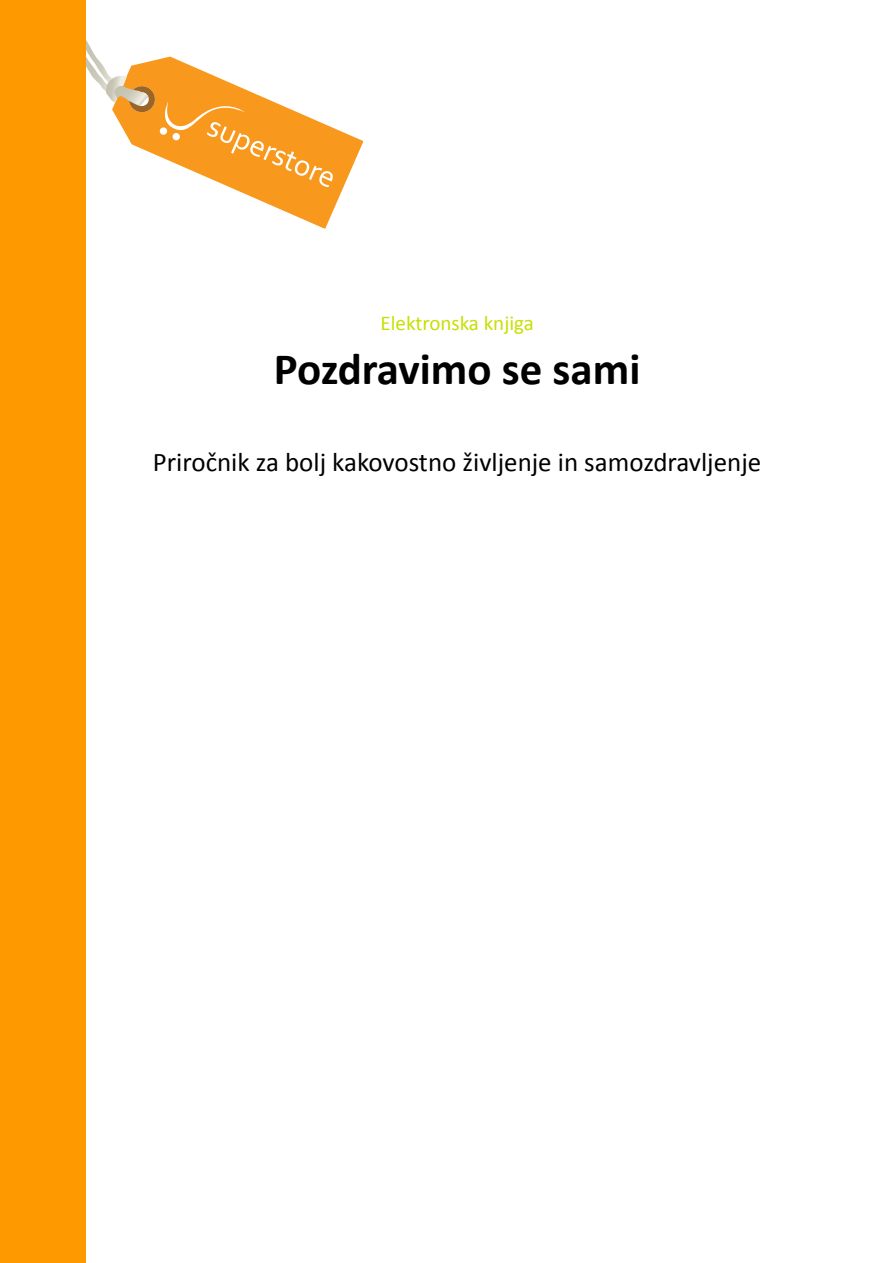
<style>
.page{position:relative;width:893px;height:1263px;background:#fff}
.page>*{position:absolute;margin:0;border:0;box-sizing:border-box;transform-origin:0 0}
.t1{font:700 45px "Calibri";color:#000}
.t2{font:27px "Calibri";color:#000}
.t3{font:21px "Calibri";color:#c7df00}
</style>
<div class="page">
<svg style="left:85px;top:1px;width:278px;height:228px"></svg>
<div style="left:0;top:0;width:85px;height:1263px;background:#fe9900"></div>
<p class="t3" style="left:380px;top:310px;width:155px">Elektronska knjiga</p>
<h1 class="t1" style="left:274px;top:341px;width:368px">Pozdravimo se sami</h1>
<p class="t2" style="left:153px;top:445px;width:610px">Priročnik za bolj kakovostno življenje in samozdravljenje</p>
</div>
